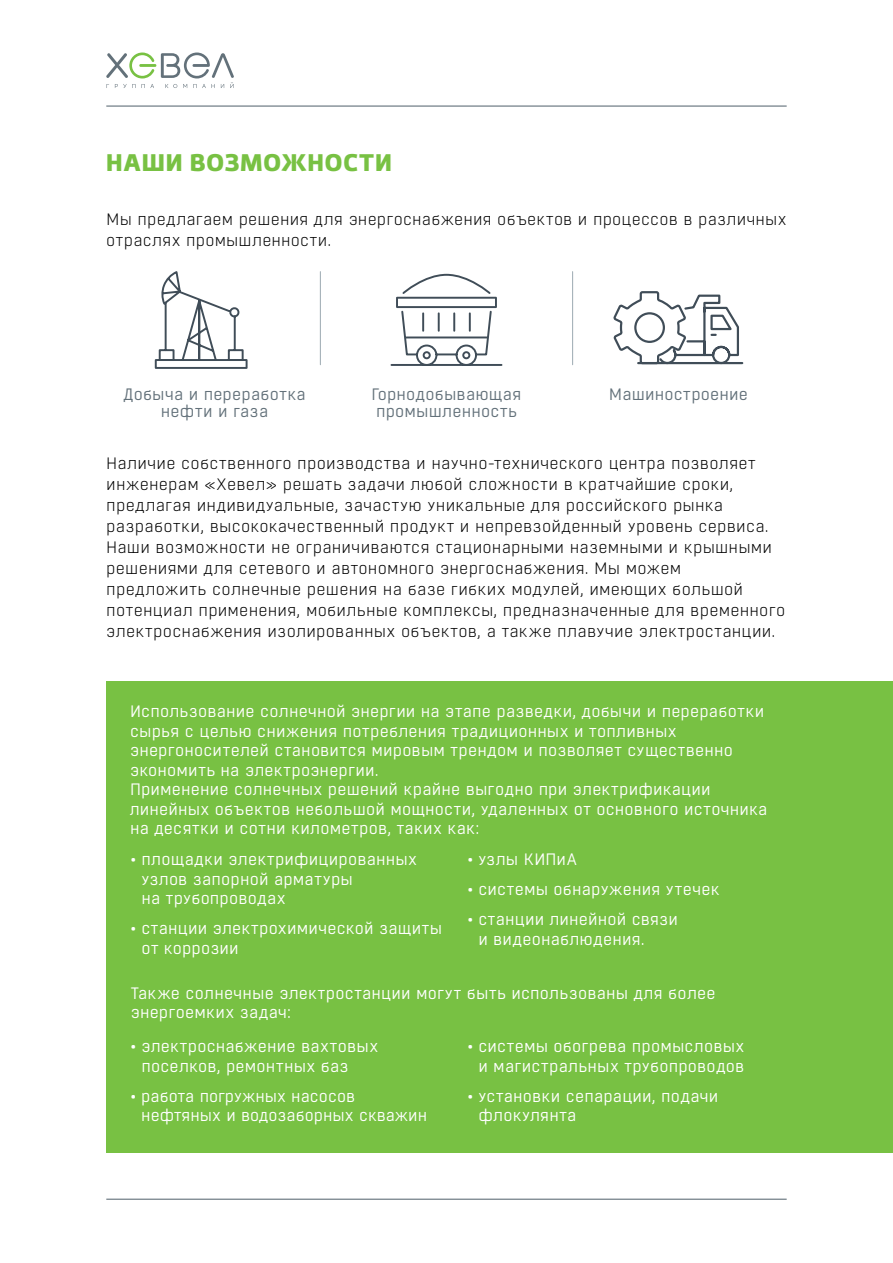
<style>
.page{position:relative;width:893px;height:1263px;background:#fff}
.page>*{position:absolute;margin:0;border:0;box-sizing:border-box;transform-origin:0 0}
.t1{font:700 24px "Foros";letter-spacing:.035em;color:#78c143}
.t2{font:16.5px/19.5px "Boxed";letter-spacing:.01em;color:#fff}
.t3{font:300 16.5px/21px "Boxed";letter-spacing:.01em;color:#000}
.t4{font:16.5px/16.5px "Boxed";letter-spacing:.01em;color:#63717a;text-align:center}
</style>
<div class="page">
<div style="left:106px;top:681px;width:787px;height:471px;background:#78c143"></div>
<svg style="left:106px;top:53px;width:128px;height:35px"></svg>
<hr style="left:106px;top:105px;width:681px;height:2px;background:#63717a">
<hr style="left:106px;top:1198px;width:681px;height:2px;background:#63717a">
<svg style="left:154px;top:271px;width:94px;height:98px"></svg>
<hr style="left:572px;top:272px;width:1px;height:93px;background:#a7b3ba">
<hr style="left:320px;top:272px;width:1px;height:93px;background:#a7b3ba">
<svg style="left:390px;top:273px;width:113px;height:93px"></svg>
<svg style="left:613px;top:291px;width:131px;height:74px"></svg>
<h1 class="t1" style="left:106px;top:148px;width:287px">НАШИ ВОЗМОЖНОСТИ</h1>
<p class="t3" style="left:106px;top:209px;width:682px">Мы предлагаем решения для энергоснабжения объектов и процессов в различных отраслях промышленности.</p>
<p class="t4" style="left:123px;top:387px;width:184px">Добыча и переработка нефти и газа</p>
<p class="t4" style="left:372px;top:387px;width:151px;text-align:left">Горнодобывающая промышленность</p>
<p class="t4" style="left:609px;top:387px;width:140px">Машиностроение</p>
<p class="t3" style="left:106px;top:453px;width:680px">Наличие собственного производства и научно-технического центра позволяет инженерам «Хевел» решать задачи любой сложности в кратчайшие сроки, предлагая индивидуальные, зачастую уникальные для российского рынка разработки, высококачественный продукт и непревзойденный уровень сервиса.<br>Наши возможности не ограничиваются стационарными наземными и крышными решениями для сетевого и автономного энергоснабжения. Мы можем предложить солнечные решения на базе гибких модулей, имеющих большой потенциал применения, мобильные комплексы, предназначенные для временного электроснабжения изолированных объектов, а также плавучие электростанции.</p>
<p class="t2" style="left:130px;top:702px;width:639px">Использование солнечной энергии на этапе разведки, добычи и переработки сырья с целью снижения потребления традиционных и топливных энергоносителей становится мировым трендом и позволяет существенно экономить на электроэнергии.<br>Применение солнечных решений крайне выгодно при электрификации линейных объектов небольшой мощности, удаленных от основного источника на десятки и сотни километров, таких как:</p>
<p class="t2" style="left:141px;top:850px;width:277px;text-indent:-11px">• площадки электрифицированных узлов запорной арматуры<br>на трубопроводах</p>
<p class="t2" style="left:141px;top:919px;width:302px;text-indent:-11px">• станции электрохимической защиты от коррозии</p>
<p class="t2" style="left:468px;top:850px;width:111px">• узлы КИПиА</p>
<p class="t2" style="left:468px;top:880px;width:253px">• системы обнаружения утечек</p>
<p class="t2" style="left:478px;top:910px;width:201px;text-indent:-11px">• станции линейной связи и видеонаблюдения.</p>
<p class="t2" style="left:131px;top:983px;width:586px">Также солнечные электростанции могут быть использованы для более энергоемких задач:</p>
<p class="t2" style="left:141px;top:1037px;width:238px;text-indent:-11px">• электроснабжение вахтовых поселков, ремонтных баз</p>
<p class="t2" style="left:141px;top:1087px;width:287px;text-indent:-11px">• работа погружных насосов нефтяных и водозаборных скважин</p>
<p class="t2" style="left:468px;top:1037px;width:278px;text-align:right">• системы обогрева промысловых и магистральных трубопроводов</p>
<p class="t2" style="left:478px;top:1087px;width:242px;text-indent:-11px">• установки сепарации, подачи флокулянта</p>
</div>
